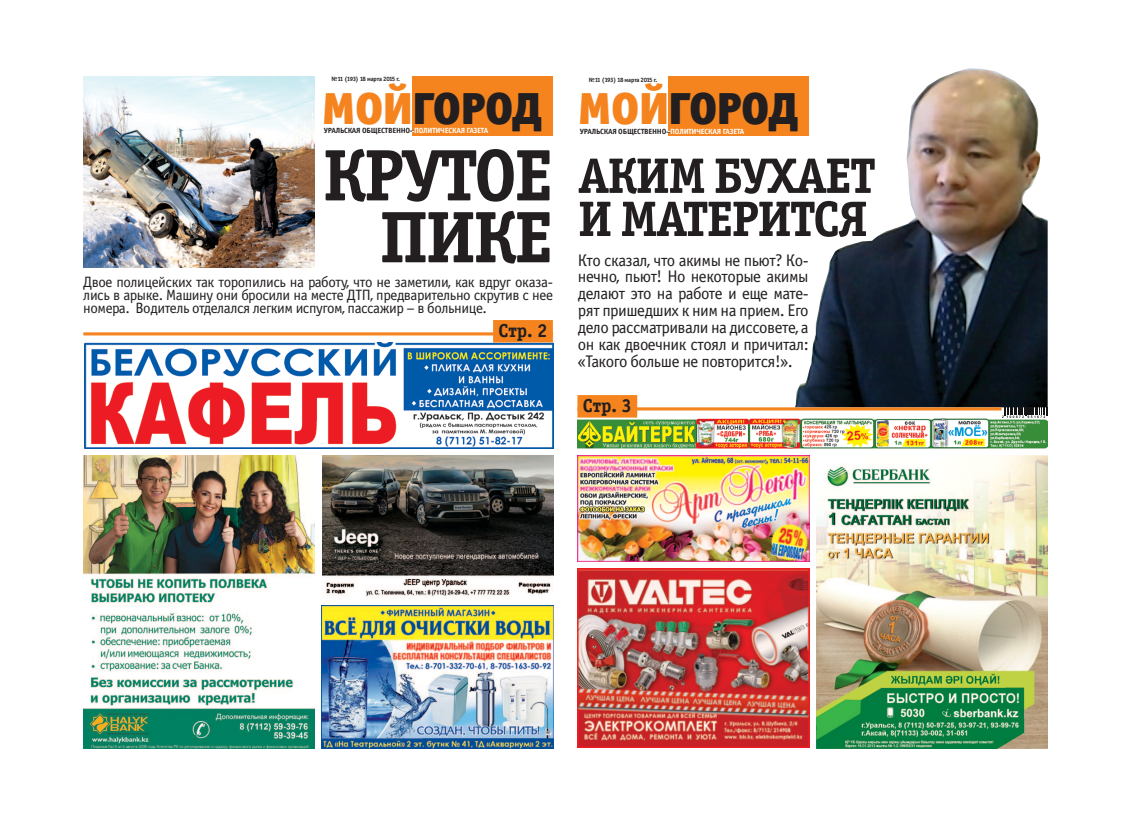
<style>
.page{position:relative;width:1131px;height:821px;background:#fff}
.page>*{position:absolute;margin:0;border:0;box-sizing:border-box;transform-origin:0 0}
.t1{font:700 73.12px/61.9px "Officina Serif";letter-spacing:-.04em;color:#231f20;text-align:right}
.t2{font:700 50px/43.1px "Officina Serif";letter-spacing:-.04em;color:#231f20}
.t3{font:45px "Officina Sans Black C";color:#231f20}
.t4{font:700 18.75px "Officina Serif";color:#231f20}
.t5{font:16.88px/16.9px "Officina Sans Book C";letter-spacing:-.03em;color:#231f20;text-align:justify}
.t6{font:15px/13.1px "Officina Sans Book C";letter-spacing:-.03em;color:#231f20;text-align:justify}
.t7{font:7.5px "Officina Sans Bold C";letter-spacing:-.03em;color:#231f20;scale:1.04 1}
.t8{font:6.25px "Officina Sans Bold C";letter-spacing:-.08em;color:#231f20}
.s1{color:#f5841f}
.s2{color:#fff}
</style>
<div class="page">
<div style="left:668px;top:76px;width:141px;height:60px;background:#f5841f"></div>
<div style="left:412px;top:76px;width:141px;height:60px;background:#f5841f"></div>
<img style="left:795px;top:68px;width:252px;height:339px">
<svg style="left:1001px;top:407px;width:46px;height:11px"></svg>
<img style="left:578px;top:568px;width:231px;height:179px">
<img style="left:322px;top:456px;width:231px;height:141px">
<img style="left:84px;top:343px;width:469px;height:105px">
<hr style="left:83px;top:332px;width:470px;height:3px;background:#f5841f">
<hr style="left:577px;top:407px;width:424px;height:3px;background:#f5841f">
<img style="left:577px;top:455px;width:232px;height:106px">
<img style="left:83px;top:456px;width:231px;height:292px">
<img style="left:816px;top:456px;width:231px;height:292px">
<img style="left:321px;top:605px;width:232px;height:143px">
<img style="left:578px;top:418px;width:469px;height:30px">
<div style="left:577px;top:395px;width:60px;height:22px;background:#f5841f"></div>
<div style="left:493px;top:320px;width:60px;height:22px;background:#f5841f"></div>
<img style="left:83px;top:76px;width:231px;height:192px">
<p class="t8" style="left:331px;top:75px;width:70px">№11 (193) 18 марта 2015 г.</p>
<h3 class="t3" style="left:322px;top:80px;width:221px"><span class="s1">МОЙ</span>ГОРОД</h3>
<p class="t7" style="left:324px;top:127px;width:160px">УРАЛЬСКАЯ ОБЩЕСТВЕННО–<span class="s2">ПОЛИТИЧЕСКАЯ ГАЗЕТА</span></p>
<h1 class="t1" style="left:322px;top:146px;width:232px">Крутое пике</h1>
<p class="t6" style="left:83px;top:275px;width:471px">Двое полицейских так торопились на работу, что не заметили, как вдруг оказа&shy;лись в арыке. Машину они бросили на месте ДТП, предварительно скрутив с нее номера. Водитель отделался легким испугом, пассажир – в больнице.</p>
<p class="t4" style="left:498px;top:320px;width:51px">Стр. 2</p>
<p class="t8" style="left:589px;top:77px;width:70px">№11 (193) 18 марта 2015 г.</p>
<h3 class="t3" style="left:578px;top:80px;width:221px"><span class="s1">МОЙ</span>ГОРОД</h3>
<p class="t7" style="left:580px;top:127px;width:160px">УРАЛЬСКАЯ ОБЩЕСТВЕННО–<span class="s2">ПОЛИТИЧЕСКАЯ ГАЗЕТА</span></p>
<h2 class="t2" style="left:578px;top:155px;width:299px">Аким бухает и матерится</h2>
<p class="t5" style="left:578px;top:252px;width:232px">Кто сказал, что акимы не пьют? Ко&shy;нечно, пьют! Но некоторые акимы делают это на работе и еще мате&shy;рят пришедших к ним на прием. Его дело рассматривали на диссовете, а он как двоечник стоял и причитал: «Такого больше не повторится!».</p>
<p class="t4" style="left:582px;top:395px;width:51px">Стр. 3</p>
</div>
